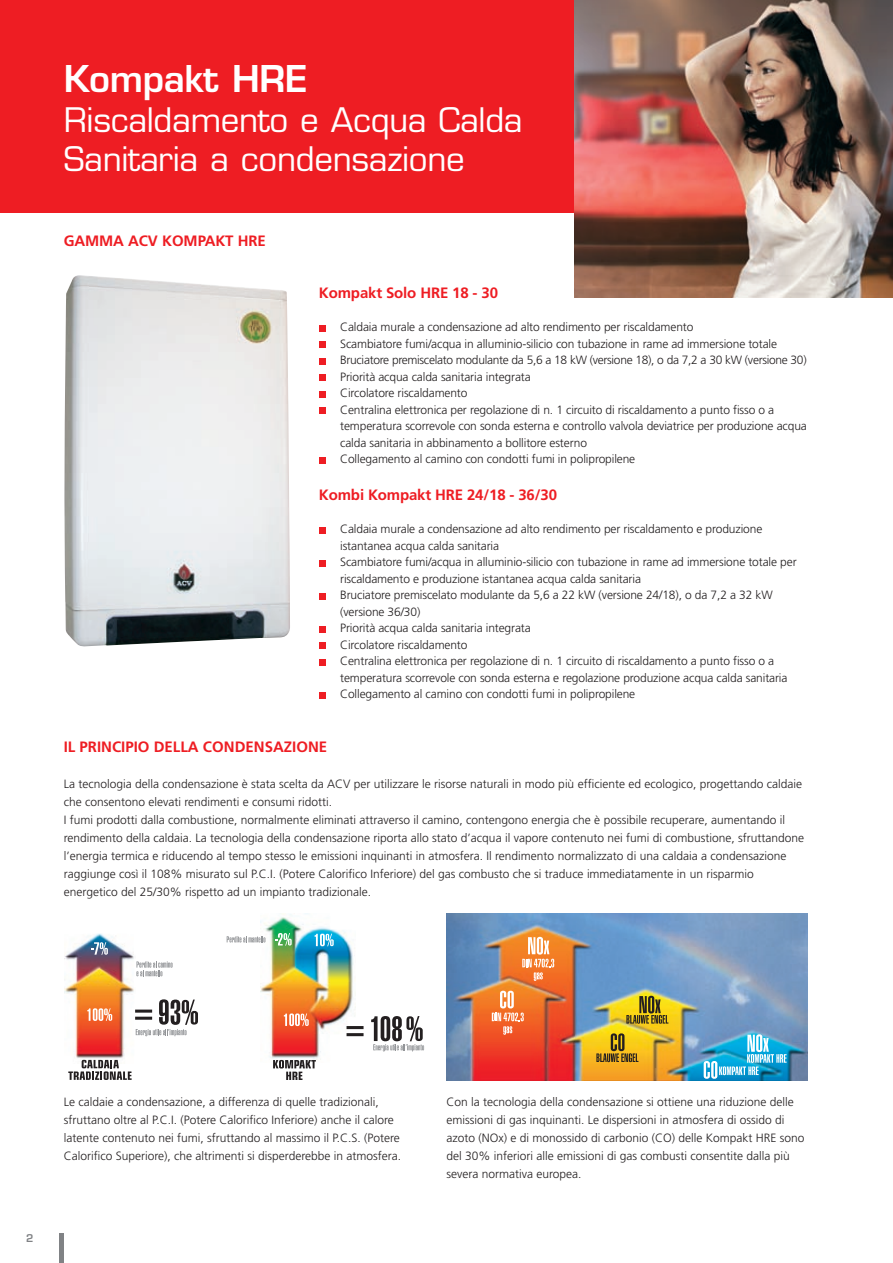
<style>
.page{position:relative;width:893px;height:1263px;background:#fff}
.page>*{position:absolute;margin:0;border:0;box-sizing:border-box;transform-origin:0 0}
.t1{font:600 36px "Eurostile LT";letter-spacing:-.01em;color:#fff}
.t2{font:33px/39.6px "Eurostile LT";letter-spacing:-.01em;color:#fff}
.t3{font:700 15px "Frutiger LT";letter-spacing:-.01em;color:#ee1d23}
.t4{font:300 12px/16.5px "Frutiger LT";color:#231f20}
.t5{font:600 10.5px "Eurostile LT";color:#808285}
</style>
<div class="page">
<hr style="left:60px;top:1233px;width:4px;height:30px;background:#808285">
<svg style="left:319px;top:325px;width:6px;height:6px"></svg>
<div style="left:319px;top:341px;width:6px;height:7px;background:#ee1d23"></div>
<svg style="left:319px;top:358px;width:6px;height:6px"></svg>
<div style="left:319px;top:374px;width:6px;height:7px;background:#ee1d23"></div>
<svg style="left:319px;top:391px;width:6px;height:6px"></svg>
<div style="left:319px;top:407px;width:6px;height:7px;background:#ee1d23"></div>
<svg style="left:319px;top:457px;width:6px;height:6px"></svg>
<div style="left:0;top:0;width:574px;height:213px;background:#ee1d23"></div>
<svg style="left:319px;top:527px;width:6px;height:6px"></svg>
<svg style="left:319px;top:560px;width:6px;height:6px"></svg>
<svg style="left:319px;top:593px;width:6px;height:6px"></svg>
<svg style="left:319px;top:626px;width:6px;height:6px"></svg>
<div style="left:319px;top:642px;width:6px;height:7px;background:#ee1d23"></div>
<svg style="left:319px;top:659px;width:6px;height:6px"></svg>
<svg style="left:319px;top:692px;width:6px;height:6px"></svg>
<img style="left:65px;top:933px;width:69px;height:127px">
<hr style="left:135px;top:1017px;width:17px;height:3px;background:#231f20">
<svg style="left:136px;top:999px;width:62px;height:37px"></svg>
<svg style="left:87px;top:1008px;width:25px;height:13px"></svg>
<svg style="left:91px;top:942px;width:17px;height:13px"></svg>
<svg style="left:136px;top:961px;width:37px;height:15px"></svg>
<svg style="left:68px;top:1060px;width:64px;height:20px"></svg>
<img style="left:261px;top:913px;width:94px;height:147px">
<hr style="left:347px;top:1026px;width:17px;height:3px;background:#231f20">
<hr style="left:347px;top:1033px;width:17px;height:3px;background:#231f20">
<svg style="left:371px;top:1016px;width:53px;height:35px"></svg>
<svg style="left:284px;top:1013px;width:25px;height:13px"></svg>
<svg style="left:315px;top:934px;width:19px;height:12px"></svg>
<svg style="left:275px;top:933px;width:17px;height:13px"></svg>
<svg style="left:227px;top:936px;width:38px;height:6px"></svg>
<svg style="left:273px;top:1060px;width:43px;height:20px"></svg>
<img style="left:446px;top:913px;width:361px;height:167px">
<svg style="left:522px;top:937px;width:32px;height:44px"></svg>
<svg style="left:492px;top:991px;width:32px;height:44px"></svg>
<svg style="left:626px;top:996px;width:42px;height:28px"></svg>
<svg style="left:596px;top:1033px;width:42px;height:29px"></svg>
<svg style="left:704px;top:1034px;width:83px;height:45px;background:#4cb1d7"></svg>
<img style="left:64px;top:275px;width:226px;height:372px">
<img style="left:574px;top:0;width:319px;height:298px">
<h1 class="t1" style="left:64px;top:56px;width:245px">Kompakt HRE</h1>
<h2 class="t2" style="left:64px;top:100px;width:460px">Riscaldamento e Acqua Calda<br>Sanitaria a condensazione</h2>
<p class="t3" style="left:64px;top:232px;width:204px">GAMMA ACV KOMPAKT HRE</p>
<p class="t3" style="left:319px;top:284px;width:181px">KOMPAKT SOLO HRE 18 - 30</p>
<p class="t4" style="left:340px;top:319px;width:468px">Caldaia murale a condensazione ad alto rendimento per riscaldamento<br>Scambiatore fumi/acqua in alluminio-silicio con tubazione in rame ad immersione totale Bruciatore premiscelato modulante da 5,6 a 18 kW (versione 18), o da 7,2 a 30 kW (versione 30)<br>Priorità acqua calda sanitaria integrata<br>Circolatore riscaldamento<br>Centralina elettronica per regolazione di n. 1 circuito di riscaldamento a punto fisso o a temperatura scorrevole con sonda esterna e controllo valvola deviatrice per produzione acqua calda sanitaria in abbinamento a bollitore esterno<br>Collegamento al camino con condotti fumi in polipropilene</p>
<p class="t3" style="left:319px;top:486px;width:240px">KOMBI KOMPAKT HRE 24/18 - 36/30</p>
<p class="t4" style="left:340px;top:521px;width:458px">Caldaia murale a condensazione ad alto rendimento per riscaldamento e produzione istantanea acqua calda sanitaria<br>Scambiatore fumi/acqua in alluminio-silicio con tubazione in rame ad immersione totale per riscaldamento e produzione istantanea acqua calda sanitaria<br>Bruciatore premiscelato modulante da 5,6 a 22 kW (versione 24/18), o da 7,2 a 32 kW (versione 36/30)<br>Priorità acqua calda sanitaria integrata<br>Circolatore riscaldamento<br>Centralina elettronica per regolazione di n. 1 circuito di riscaldamento a punto fisso o a temperatura scorrevole con sonda esterna e regolazione produzione acqua calda sanitaria Collegamento al camino con condotti fumi in polipropilene</p>
<p class="t3" style="left:64px;top:738px;width:263px">IL PRINCIPIO DELLA CONDENSAZIONE</p>
<p class="t4" style="left:64px;top:775px;width:742px;line-height:18px">La tecnologia della condensazione è stata scelta da ACV per utilizzare le risorse naturali in modo più efficiente ed ecologico, progettando caldaie che consentono elevati rendimenti e consumi ridotti.<br>I fumi prodotti dalla combustione, normalmente eliminati attraverso il camino, contengono energia che è possibile recuperare, aumentando il rendimento della caldaia. La tecnologia della condensazione riporta allo stato d’acqua il vapore contenuto nei fumi di combustione, sfruttandone l’energia termica e riducendo al tempo stesso le emissioni inquinanti in atmosfera. Il rendimento normalizzato di una caldaia a condensazione raggiunge così il 108% misurato sul P.C.I. (Potere Calorifico Inferiore) del gas combusto che si traduce immediatamente in un risparmio energetico del 25/30% rispetto ad un impianto tradizionale.</p>
<p class="t5" style="left:26px;top:1231px;width:9px">2</p>
<p class="t4" style="left:64px;top:1093px;width:339px;line-height:18px">Le caldaie a condensazione, a differenza di quelle tradizionali, sfruttano oltre al P.C.I. (Potere Calorifico Inferiore) anche il calore latente contenuto nei fumi, sfruttando al massimo il P.C.S. (Potere Calorifico Superiore), che altrimenti si disperderebbe in atmosfera.</p>
<p class="t4" style="left:446px;top:1093px;width:360px;line-height:18px">Con la tecnologia della condensazione si ottiene una riduzione delle emissioni di gas inquinanti. Le dispersioni in atmosfera di ossido di azoto (NOx) e di monossido di carbonio (CO) delle Kompakt HRE sono del 30% inferiori alle emissioni di gas combusti consentite dalla più severa normativa europea.</p>
</div>
